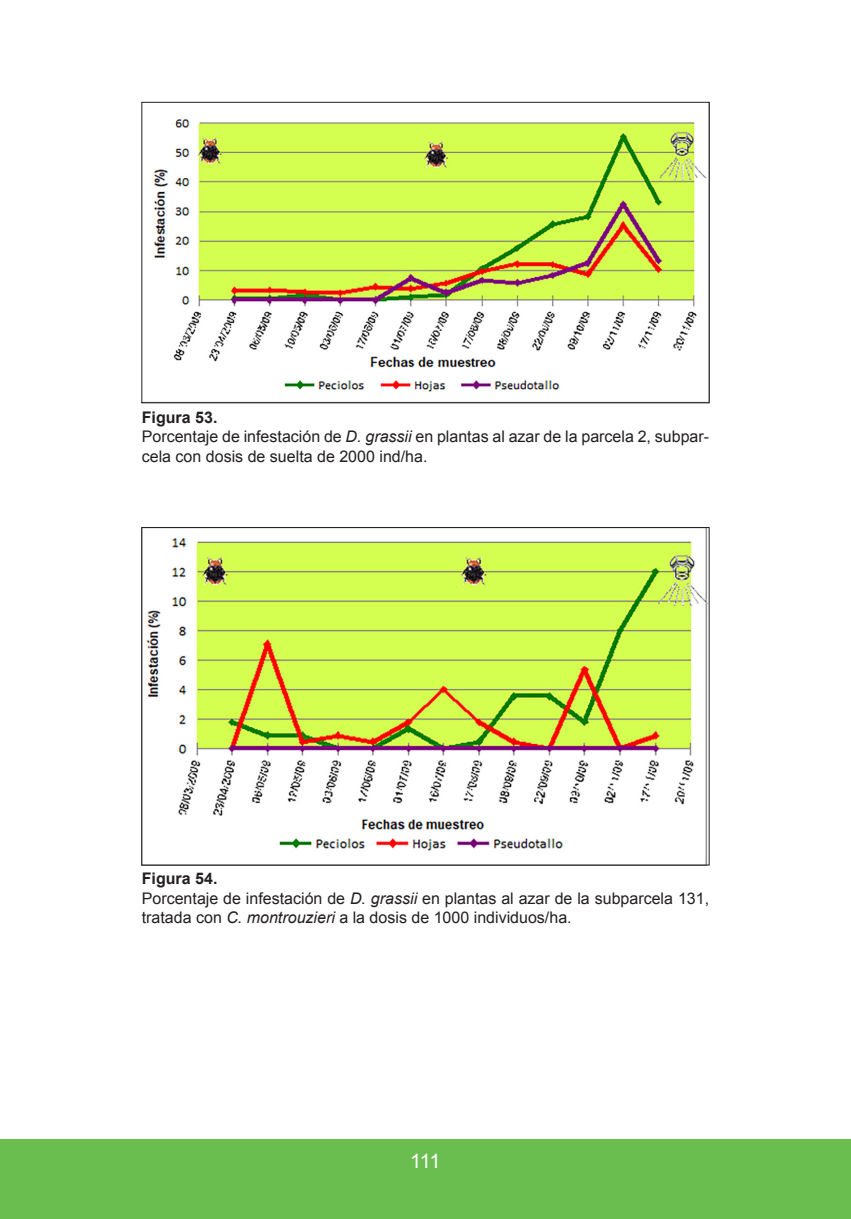
<style>
.page{position:relative;width:851px;height:1219px;background:#fff}
.page>*{position:absolute;margin:0;border:0;box-sizing:border-box;transform-origin:0 0}
.t1{font:20px "Arial";color:#fff}
.t2{font:16px/19.2px "Arial";color:#231f20}
.t3{font:700 16px "Arial";color:#231f20}
.s1{font-style:italic}
</style>
<div class="page">
<div style="left:0;top:1140px;width:850px;height:79px;background:#6abe50"></div>
<img style="left:153px;top:119px;width:554px;height:273px">
<div style="left:141px;top:102px;width:568px;height:301px;border:1px solid #231f20"></div>
<img style="left:146px;top:529px;width:561px;height:334px">
<p class="t3" style="left:142px;top:407px;width:77px">Figura 53.</p>
<p class="t2" style="left:142px;top:427px;width:568px">Porcentaje de infestación de <span class="s1">D. grassii</span> en plantas al azar de la parcela 2, subpar&shy;cela con dosis de suelta de 2000 ind/ha.</p>
<p class="t3" style="left:142px;top:868px;width:77px">Figura 54.</p>
<p class="t2" style="left:142px;top:889px;width:568px">Porcentaje de infestación de <span class="s1">D. grassii</span> en plantas al azar de la subparcela 131, tratada con <span class="s1">C. montrouzieri</span> a la dosis de 1000 individuos/ha.</p>
<p class="t1" style="left:410px;top:1148px;width:32px">111</p>
</div>
